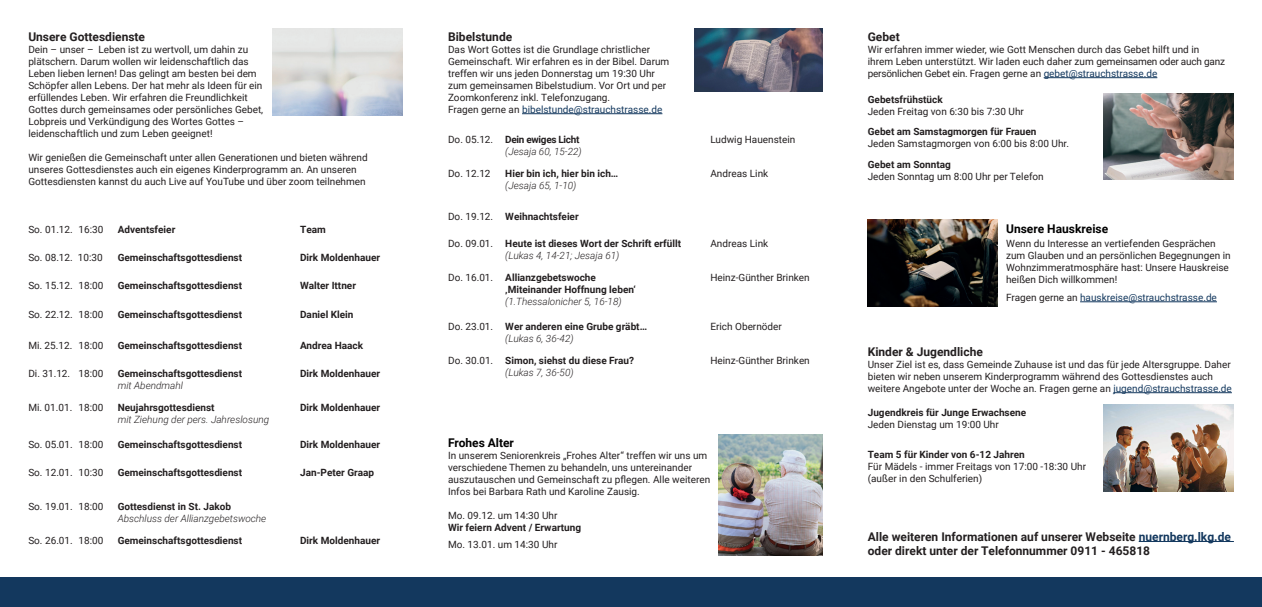
<style>
.page{position:relative;width:1262px;height:607px;background:#fff}
.page>*{position:absolute;margin:0;border:0;box-sizing:border-box;transform-origin:0 0}
.t1{font:700 12px/14.4px "Roboto";color:#231f20}
.t2{font:700 12px "Roboto";color:#000}
.t3{font:10px/12px "Roboto";color:#231f20}
.t4{font:700 10px/12px "Roboto";color:#231f20;text-align:center}
.t5{font:italic 300 10px/12px "Roboto";color:#231f20;text-align:right}
.t6{font:10px "Roboto";color:#13385e}
.s1{color:#13385e}
.s2{font-weight:400;font-style:normal}
.s3{font-weight:700;font-style:normal}
.s4{font-weight:400}
.s5{font-weight:300;font-style:italic}
.s6{color:#231f20}
</style>
<div class="page">
<img style="left:719px;top:434px;width:103px;height:122px">
<img style="left:694px;top:28px;width:128px;height:64px">
<hr style="left:1113px;top:392px;width:118px;height:1px;background:#13385e">
<img style="left:1103px;top:93px;width:130px;height:87px">
<img style="left:867px;top:220px;width:130px;height:86px">
<img style="left:1103px;top:404px;width:130px;height:87px">
<div style="left:0;top:578px;width:1261px;height:29px;background:#13385e"></div>
<hr style="left:1080px;top:301px;width:136px;height:1px;background:#13385e">
<hr style="left:1138px;top:541px;width:95px;height:1px;background:#13385e">
<hr style="left:1043px;top:77px;width:114px;height:1px;background:#13385e">
<hr style="left:522px;top:113px;width:140px;height:1px;background:#13385e">
<img style="left:272px;top:28px;width:131px;height:87px">
<p class="t1" style="left:28px;top:29px;width:118px">Unsere Gottesdienste</p>
<p class="t3" style="left:28px;top:43px;width:236px">Dein – unser – Leben ist zu wertvoll, um dahin zu plätschern. Darum wollen wir leidenschaftlich das Leben lieben lernen! Das gelingt am besten bei dem Schöpfer allen Lebens. Der hat mehr als Ideen für ein erfüllendes Leben. Wir erfahren die Freundlichkeit Gottes durch gemeinsames oder persönliches Gebet, Lobpreis und Verkündigung des Wortes Gottes – leidenschaftlich und zum Leben geeignet!</p>
<p class="t3" style="left:28px;top:151px;width:341px">Wir genießen die Gemeinschaft unter allen Generationen und bieten während unseres Gottesdienstes auch ein eigenes Kinderprogramm an. An unseren<br>Gottesdiensten kannst du auch Live auf YouTube und über zoom teilnehmen</p>
<p class="t3" style="left:28px;top:222px;width:76px">So. 01.12. 16:30</p>
<p class="t4" style="left:118px;top:222px;width:59px">Adventsfeier</p>
<p class="t4" style="left:300px;top:222px;width:27px">Team</p>
<p class="t3" style="left:28px;top:251px;width:76px">So. 08.12. 10:30</p>
<p class="t4" style="left:118px;top:251px;width:126px">Gemeinschaftsgottesdienst</p>
<p class="t4" style="left:300px;top:251px;width:81px">Dirk Moldenhauer</p>
<p class="t3" style="left:28px;top:279px;width:76px">So. 15.12. 18:00</p>
<p class="t4" style="left:118px;top:279px;width:126px">Gemeinschaftsgottesdienst</p>
<p class="t4" style="left:300px;top:279px;width:57px">Walter Ittner</p>
<p class="t3" style="left:28px;top:308px;width:76px">So. 22.12. 18:00</p>
<p class="t4" style="left:118px;top:308px;width:126px">Gemeinschaftsgottesdienst</p>
<p class="t4" style="left:300px;top:308px;width:55px">Daniel Klein</p>
<p class="t3" style="left:28px;top:339px;width:76px">Mi. 25.12. 18:00</p>
<p class="t4" style="left:118px;top:339px;width:126px">Gemeinschaftsgottesdienst</p>
<p class="t4" style="left:300px;top:339px;width:64px">Andrea Haack</p>
<p class="t3" style="left:28px;top:367px;width:76px">Di. 31.12. 18:00</p>
<p class="t4" style="left:118px;top:367px;width:126px">Gemeinschaftsgottesdienst</p>
<p class="t5" style="left:118px;top:379px;width:67px">mit Abendmahl</p>
<p class="t4" style="left:300px;top:367px;width:81px">Dirk Moldenhauer</p>
<p class="t3" style="left:28px;top:401px;width:76px">Mi. 01.01. 18:00</p>
<p class="t4" style="left:118px;top:401px;width:98px">Neujahrsgottesdienst</p>
<p class="t5" style="left:118px;top:413px;width:153px">mit Ziehung der pers. Jahreslosung</p>
<p class="t4" style="left:300px;top:401px;width:81px">Dirk Moldenhauer</p>
<p class="t3" style="left:28px;top:438px;width:76px">So. 05.01. 18:00</p>
<p class="t4" style="left:118px;top:438px;width:126px">Gemeinschaftsgottesdienst</p>
<p class="t4" style="left:300px;top:438px;width:81px">Dirk Moldenhauer</p>
<p class="t3" style="left:28px;top:466px;width:76px">So. 12.01. 10:30</p>
<p class="t4" style="left:118px;top:466px;width:126px">Gemeinschaftsgottesdienst</p>
<p class="t4" style="left:300px;top:466px;width:75px">Jan-Peter Graap</p>
<p class="t3" style="left:28px;top:500px;width:76px">So. 19.01. 18:00</p>
<p class="t4" style="left:118px;top:500px;width:115px">Gottesdienst in St. Jakob</p>
<p class="t5" style="left:118px;top:512px;width:150px">Abschluss der Allianzgebetswoche</p>
<p class="t3" style="left:28px;top:534px;width:76px">So. 26.01. 18:00</p>
<p class="t4" style="left:118px;top:534px;width:126px">Gemeinschaftsgottesdienst</p>
<p class="t4" style="left:300px;top:534px;width:81px">Dirk Moldenhauer</p>
<p class="t1" style="left:448px;top:29px;width:66px">Bibelstunde</p>
<p class="t3" style="left:448px;top:43px;width:223px">Das Wort Gottes ist die Grundlage christlicher Gemeinschaft. Wir erfahren es in der Bibel. Darum treffen wir uns jeden Donnerstag um 19:30 Uhr zum gemeinsamen Bibelstudium. Vor Ort und per Zoomkonferenz inkl. Telefonzugang.<br>Fragen gerne an <span class="s1">bibelstunde@strauchstrasse.de</span></p>
<p class="t5" style="left:448px;top:133px;width:135px"><span class="s2">Do. 05.12.</span> <span class="s3">Dein ewiges Licht </span>(Jesaja 60, 15-22)</p>
<p class="t3" style="left:710px;top:133px;width:86px">Ludwig Hauenstein</p>
<p class="t3" style="left:448px;top:167px;width:44px">Do. 12.12</p>
<p class="t4" style="left:505px;top:167px;width:115px">Hier bin ich, hier bin ich…</p>
<p class="t5" style="left:505px;top:179px;width:73px">(Jesaja 65, 1-10)</p>
<p class="t3" style="left:710px;top:167px;width:59px">Andreas Link</p>
<p class="t4" style="left:448px;top:209px;width:132px"><span class="s4">Do. 19.12.</span> Weihnachtsfeier</p>
<p class="t4" style="left:448px;top:237px;width:234px"><span class="s4">Do. 09.01.</span> Heute ist dieses Wort der Schrift erfüllt <span class="s5">(Lukas 4, 14-21; Jesaja 61)</span></p>
<p class="t3" style="left:710px;top:237px;width:59px">Andreas Link</p>
<p class="t4" style="left:505px;top:271px;width:132px;text-align:left;text-indent:-57px"><span class="s4">Do. 16.01.</span> Allianzgebetswoche ‚Miteinander Hoffnung leben‘</p>
<p class="t5" style="left:505px;top:295px;width:118px">(1.Thessalonicher 5, 16-18)</p>
<p class="t3" style="left:710px;top:271px;width:101px">Heinz-Günther Brinken</p>
<p class="t4" style="left:505px;top:320px;width:143px;text-align:left;text-indent:-57px"><span class="s4">Do. 23.01.</span> Wer anderen eine Grube gräbt… <span class="s5">(Lukas 6, 36-42)</span></p>
<p class="t3" style="left:710px;top:320px;width:73px">Erich Obernöder</p>
<p class="t4" style="left:448px;top:354px;width:187px"><span class="s4">Do. 30.01.</span> Simon, siehst du diese Frau? <span class="s5">(Lukas 7, 36-50)</span></p>
<p class="t3" style="left:710px;top:354px;width:101px">Heinz-Günther Brinken</p>
<p class="t2" style="left:448px;top:434px;width:67px">Frohes Alter</p>
<p class="t3" style="left:448px;top:448px;width:264px">In unserem Seniorenkreis „Frohes Alter“ treffen wir uns um verschiedene Themen zu behandeln, uns untereinander auszutauschen und Gemeinschaft zu pflegen. Alle weiteren Infos bei Barbara Rath und Karoline Zausig.</p>
<p class="t3" style="left:448px;top:508px;width:111px">Mo. 09.12. um 14:30 Uhr</p>
<p class="t4" style="left:448px;top:520px;width:135px">Wir feiern Advent / Erwartung</p>
<p class="t3" style="left:448px;top:538px;width:111px">Mo. 13.01. um 14:30 Uhr</p>
<p class="t1" style="left:867px;top:29px;width:33px">Gebet</p>
<p class="t3" style="left:867px;top:43px;width:359px">Wir erfahren immer wieder, wie Gott Menschen durch das Gebet hilft und in ihrem Leben unterstützt. Wir laden euch daher zum gemeinsamen oder auch ganz persönlichen Gebet ein. Fragen gerne an <span class="s1">gebet@strauchstrasse.de</span></p>
<p class="t4" style="left:867px;top:93px;width:76px">Gebetsfrühstück</p>
<p class="t3" style="left:867px;top:105px;width:158px">Jeden Freitag von 6:30 bis 7:30 Uhr</p>
<p class="t4" style="left:867px;top:125px;width:170px">Gebet am Samstagmorgen für Frauen</p>
<p class="t3" style="left:867px;top:137px;width:203px">Jeden Samstagmorgen von 6:00 bis 8:00 Uhr.</p>
<p class="t4" style="left:867px;top:158px;width:85px">Gebet am Sonntag</p>
<p class="t3" style="left:867px;top:170px;width:177px">Jeden Sonntag um 8:00 Uhr per Telefon</p>
<p class="t2" style="left:1006px;top:220px;width:104px">Unsere Hauskreise</p>
<p class="t3" style="left:1006px;top:237px;width:226px">Wenn du Interesse an vertiefenden Gesprächen zum Glauben und an persönlichen Begegnungen in Wohnzimmeratmosphäre hast: Unsere Hauskreise heißen Dich willkommen!</p>
<p class="t6" style="left:1006px;top:290px;width:212px"><span class="s6">Fragen gerne an</span> hauskreise@strauchstrasse.de</p>
<p class="t1" style="left:867px;top:344px;width:117px">Kinder &amp; Jugendliche</p>
<p class="t3" style="left:867px;top:358px;width:365px">Unser Ziel ist es, dass Gemeinde Zuhause ist und das für jede Altersgruppe. Daher bieten wir neben unserem Kinderprogramm während des Gottesdienstes auch weitere Angebote unter der Woche an. Fragen gerne an <span class="s1">jugend@strauchstrasse.de</span></p>
<p class="t4" style="left:867px;top:406px;width:160px">Jugendkreis für Junge Erwachsene</p>
<p class="t3" style="left:867px;top:418px;width:133px">Jeden Dienstag um 19:00 Uhr</p>
<p class="t4" style="left:867px;top:447px;width:158px">Team 5 für Kinder von 6-12 Jahren</p>
<p class="t3" style="left:867px;top:459px;width:220px">Für Mädels - immer Freitags von 17:00 -18:30 Uhr (außer in den Schulferien)</p>
<p class="t1" style="left:867px;top:528px;width:365px">Alle weiteren Informationen auf unserer Webseite <span class="s1">nuernberg.lkg.de </span>oder direkt unter der Telefonnummer 0911 - 465818</p>
</div>
